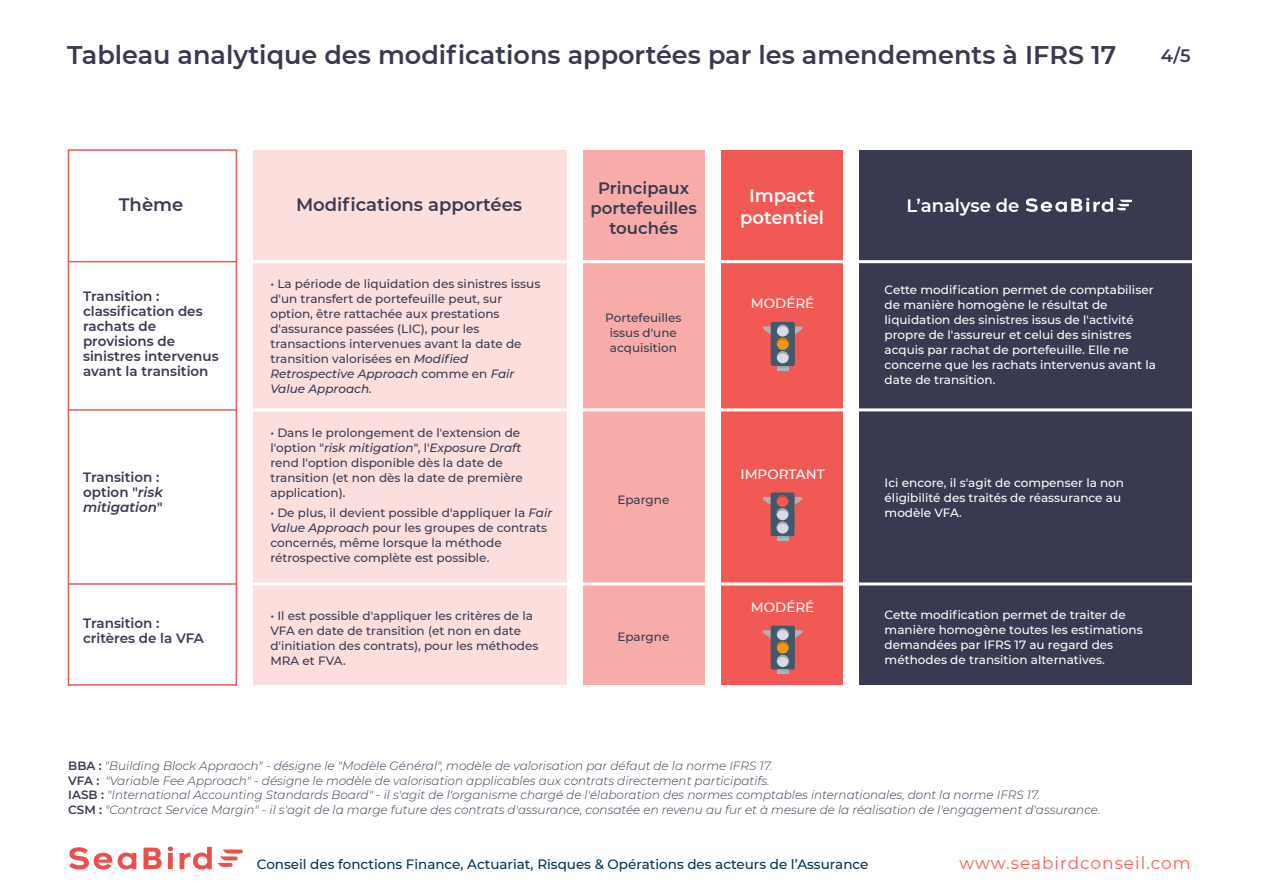
<style>
.page{position:relative;width:1263px;height:893px;background:#fff}
.page>*{position:absolute;margin:0;border:0;box-sizing:border-box;transform-origin:0 0}
.t1{font:600 25.5px "Montserrat";color:#393a51}
.t2{font:600 18px "Montserrat";color:#393a51}
.t3{font:600 18px/21.6px "Montserrat";color:#fff;text-align:center}
.t4{font:16.95px "Montserrat";letter-spacing:.06em;color:#fc5c57}
.t5{font:600 16.5px/19.8px "Montserrat";color:#393a51;text-align:center}
.t6{font:600 13.5px/15px "Montserrat";color:#393a51}
.t7{font:500 13.5px "Montserrat";color:#003354}
.t8{font:italic 600 13.5px/15px "Montserrat";color:#393a51}
.t9{font:500 13.5px "Montserrat";color:#fff}
.t10{font:500 12px/15px "Montserrat";color:#393a51}
.t11{font:italic 300 12px/14.4px "Montserrat";color:#393a51}
.t12{font:500 12px/15px "Montserrat";color:#fff}
.s1{font-style:italic}
.s2{font-style:normal}
.s3{font-weight:600;font-style:normal}
</style>
<div class="page">
<div style="left:583px;top:150px;width:121px;height:535px;background:#f7aca9"></div>
<div style="left:253px;top:150px;width:313px;height:535px;background:#fcdedd"></div>
<div style="left:68px;top:149px;width:169px;height:537px;border:2px solid #f05954"></div>
<div style="left:721px;top:150px;width:122px;height:535px;background:#f05954"></div>
<div style="left:860px;top:150px;width:332px;height:535px;background:#393a51"></div>
<hr style="left:253px;top:260px;width:939px;height:3px;background:#fff">
<hr style="left:253px;top:408px;width:939px;height:3px;background:#fff">
<hr style="left:69px;top:409px;width:167px;height:2px;background:#f05954">
<hr style="left:253px;top:582px;width:939px;height:3px;background:#fff">
<hr style="left:69px;top:583px;width:167px;height:2px;background:#f05954">
<hr style="left:69px;top:261px;width:167px;height:1px;background:#f05954">
<svg style="left:69px;top:847px;width:43px;height:22px"></svg>
<svg style="left:118px;top:853px;width:18px;height:16px"></svg>
<svg style="left:143px;top:848px;width:19px;height:21px"></svg>
<svg style="left:168px;top:846px;width:5px;height:23px"></svg>
<svg style="left:180px;top:847px;width:32px;height:22px"></svg>
<svg style="left:218px;top:849px;width:25px;height:18px"></svg>
<svg style="left:763px;top:497px;width:8px;height:8px"></svg>
<svg style="left:794px;top:497px;width:8px;height:8px"></svg>
<div style="left:771px;top:492px;width:23px;height:44px;background:#40596b;border-radius:2px"></div>
<div style="left:777px;top:536px;width:11px;height:5px;background:#acb3ba"></div>
<svg style="left:777px;top:536px;width:11px;height:2px"></svg>
<div style="left:777px;top:495px;width:11px;height:12px;background:#e53c3c;border-radius:50%"></div>
<div style="left:777px;top:508px;width:11px;height:12px;background:#d8dbe5;border-radius:50%"></div>
<div style="left:777px;top:522px;width:11px;height:12px;background:#d8dbe5;border-radius:50%"></div>
<div style="left:777px;top:497px;width:11px;height:10px;background:#f05954;border-radius:50%"></div>
<svg style="left:777px;top:508px;width:11px;height:6px"></svg>
<svg style="left:777px;top:522px;width:11px;height:5px"></svg>
<svg style="left:763px;top:326px;width:8px;height:8px"></svg>
<svg style="left:795px;top:326px;width:7px;height:8px"></svg>
<div style="left:771px;top:322px;width:24px;height:44px;background:#40596b;border-radius:2px"></div>
<hr style="left:777px;top:366px;width:12px;height:4px;background:#acb3ba">
<svg style="left:777px;top:366px;width:12px;height:2px"></svg>
<div style="left:777px;top:325px;width:12px;height:11px;background:#a2a8b5;border-radius:50%"></div>
<div style="left:777px;top:338px;width:12px;height:12px;background:#f79616;border-radius:50%"></div>
<div style="left:777px;top:351px;width:12px;height:12px;background:#d8dbe5;border-radius:50%"></div>
<div style="left:777px;top:326px;width:12px;height:10px;background:#d8dbe5;border-radius:50%"></div>
<svg style="left:777px;top:338px;width:12px;height:7px"></svg>
<svg style="left:777px;top:351px;width:12px;height:7px"></svg>
<svg style="left:763px;top:630px;width:8px;height:8px"></svg>
<svg style="left:795px;top:630px;width:7px;height:8px"></svg>
<div style="left:771px;top:626px;width:24px;height:44px;background:#40596b;border-radius:2px"></div>
<hr style="left:777px;top:670px;width:12px;height:4px;background:#acb3ba">
<svg style="left:777px;top:670px;width:12px;height:1px"></svg>
<svg style="left:777px;top:628px;width:12px;height:12px"></svg>
<div style="left:777px;top:642px;width:12px;height:11px;background:#f79616;border-radius:50%"></div>
<div style="left:777px;top:655px;width:12px;height:12px;background:#d8dbe5;border-radius:50%"></div>
<div style="left:777px;top:630px;width:12px;height:10px;background:#d8dbe5;border-radius:50%"></div>
<svg style="left:777px;top:642px;width:12px;height:7px"></svg>
<svg style="left:777px;top:655px;width:12px;height:7px"></svg>
<svg style="left:1026px;top:198px;width:106px;height:14px"></svg>
<h1 class="t1" style="left:67px;top:36px;width:1051px">Tableau analytique des modifications apportées par les amendements à IFRS 17</h1>
<h2 class="t2" style="left:119px;top:192px;width:66px">Thème</h2>
<h2 class="t2" style="left:296px;top:192px;width:228px">Modifications apportées</h2>
<h3 class="t5" style="left:590px;top:178px;width:108px">Principaux portefeuilles touchés</h3>
<h2 class="t3" style="left:740px;top:184px;width:86px">Impact potentiel</h2>
<h2 class="t3" style="left:907px;top:194px;width:114px">L’analyse de</h2>
<h2 class="t2" style="left:1161px;top:43px;width:31px">4/5</h2>
<p class="t6" style="left:83px;top:288px;width:137px">Transition : classification des rachats de provisions de sinistres intervenus avant la transition</p>
<p class="t10" style="left:270px;top:275px;width:271px">• La période de liquidation des sinistres issus d'un transfert de portefeuille peut, sur option, être rattachée aux prestations d'assurance passées (LIC), pour les transactions intervenues avant la date de transition valorisées en <span class="s1">Modified Retrospective Approach</span> comme en <span class="s1">Fair Value Approach.</span></p>
<p class="t12" style="left:885px;top:282px;width:273px">Cette modification permet de comptabiliser de manière homogène le résultat de liquidation des sinistres issus de l'activité propre de l'assureur et celui des sinistres acquis par rachat de portefeuille. Elle ne concerne que les rachats intervenus avant la date de transition.</p>
<p class="t9" style="left:751px;top:294px;width:65px">MODÉRÉ</p>
<p class="t10" style="left:605px;top:310px;width:78px;text-align:center">Portefeuilles issus d'une acquisition</p>
<p class="t10" style="left:270px;top:425px;width:254px">• Dans le prolongement de l'extension de l'option "<span class="s1">risk mitigation</span>", l'<span class="s1">Exposure Draft </span>rend l'option disponible dès la date de transition (et non dès la date de première application).</p>
<p class="t10" style="left:270px;top:504px;width:283px">• De plus, il devient possible d'appliquer la <span class="s1">Fair Value Approach</span> pour les groupes de contrats concernés, même lorsque la méthode rétrospective complète est possible.</p>
<p class="t6" style="left:83px;top:469px;width:78px">Transition :</p>
<p class="t9" style="left:740px;top:465px;width:86px">IMPORTANT</p>
<p class="t8" style="left:83px;top:484px;width:81px"><span class="s2">option "</span>risk mitigation<span class="s2">"</span></p>
<p class="t10" style="left:617px;top:491px;width:53px">Epargne</p>
<p class="t6" style="left:83px;top:615px;width:123px">Transition : critères de la VFA</p>
<p class="t10" style="left:270px;top:607px;width:270px">• Il est possible d'appliquer les critères de la VFA en date de transition (et non en date d'initiation des contrats), pour les méthodes MRA et FVA.</p>
<p class="t10" style="left:617px;top:629px;width:53px">Epargne</p>
<p class="t9" style="left:751px;top:598px;width:65px">MODÉRÉ</p>
<p class="t12" style="left:885px;top:475px;width:241px">Ici encore, il s'agit de compenser la non éligibilité des traités de réassurance au modèle VFA.</p>
<p class="t12" style="left:885px;top:606px;width:260px">Cette modification permet de traiter de manière homogène toutes les estimations demandées par IFRS 17 au regard des méthodes de transition alternatives.</p>
<p class="t11" style="left:68px;top:758px;width:1034px"><span class="s3">BBA :</span> "Building Block Appraoch" - désigne le "Modèle Général", modèle de valorisation par défaut de la norme IFRS 17.<br><span class="s3">VFA :</span> "Variable Fee Approach" - désigne le modèle de valorisation applicables aux contrats directement participatifs.<br><span class="s3">IASB :</span> "International Accounting Standards Board" - il s'agit de l'organisme chargé de l'élaboration des normes comptables internationales, dont la norme IFRS 17.<br><span class="s3">CSM :</span> "Contract Service Margin" - il s'agit de la marge future des contrats d'assurance, consatée en revenu au fur et à mesure de la réalisation de l'engagement d'assurance.</p>
<p class="t7" style="left:257px;top:855px;width:613px">Conseil des fonctions Finance, Actuariat, Risques &amp; Opérations des acteurs de l’Assurance</p>
<h3 class="t4" style="left:959px;top:851px;width:233px">www.seabirdconseil.com</h3>
</div>
